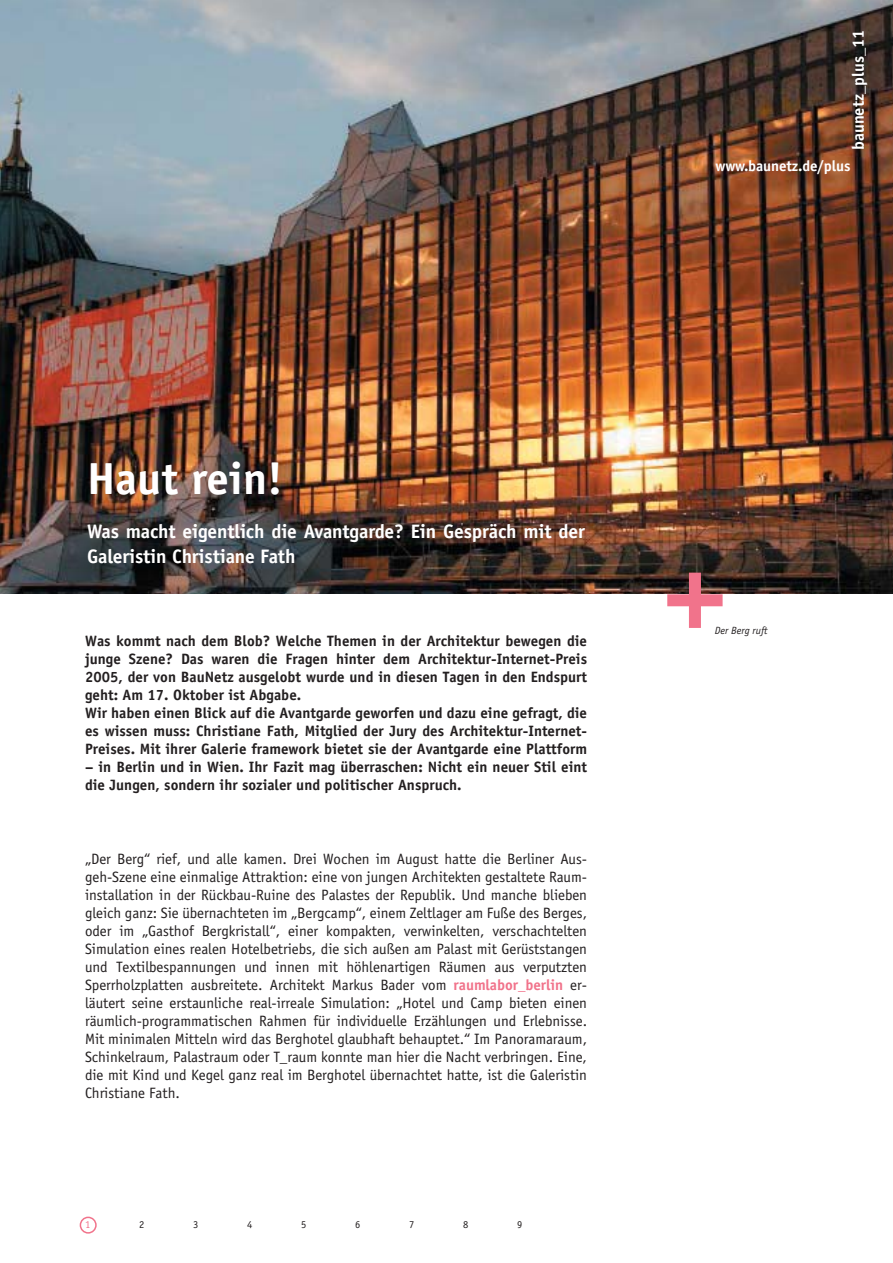
<style>
.page{position:relative;width:893px;height:1263px;background:#fff}
.page>*{position:absolute;margin:0;border:0;box-sizing:border-box;transform-origin:0 0}
.t1{font:700 45px "Officina Sans";color:#fff}
.t2{font:700 19.5px/25.5px "Officina Sans";letter-spacing:-.01em;color:#fff}
.t3{font:700 16.5px "Officina Sans";color:#fff}
.t4{font:15px/18px "Officina Sans";letter-spacing:-.005em;color:#231f20;text-align:justify}
.t5{font:700 15px/18px "Officina Sans";color:#231f20}
.t6{font:700 15px "Officina Sans";letter-spacing:-.01em;color:#fff}
.t7{font:italic 10.5px "Officina Sans";color:#231f20}
.t8{font:10.5px "Officina Serif";color:#231f20}
.t9{font:10.5px "Officina Serif";color:#f1738b}
.s1{font-weight:700;color:#f1738b}
</style>
<div class="page">
<img style="left:0;top:0;width:892px;height:594px">
<div style="left:80px;top:1217px;width:17px;height:17px;border:2px solid #f1738b;border-radius:50%"></div>
<div style="left:689px;top:573px;width:12px;height:55px;background:#f1738b"></div>
<div style="left:667px;top:594px;width:55px;height:12px;background:#f1738b"></div>
<h1 class="t1" style="left:87px;top:462px;width:197px">Haut rein!</h1>
<h2 class="t2" style="left:87px;top:520px;width:499px">Was macht eigentlich die Avantgarde? Ein Gespräch mit der<br>Galeristin Christiane Fath</h2>
<p class="t5" style="left:85px;top:633px;width:503px">Was kommt nach dem Blob? Welche Themen in der Architektur bewegen die junge Szene? Das waren die Fragen hinter dem Architektur-Internet-Preis 2005, der von BauNetz ausgelobt wurde und in diesen Tagen in den Endspurt geht: Am 17. Oktober ist Abgabe.<br>Wir haben einen Blick auf die Avantgarde geworfen und dazu eine gefragt, die es wissen muss: Christiane Fath, Mitglied der Jury des Architektur-Internet-Prei ses. Mit ihrer Galerie framework bietet sie der Avantgarde eine Plattform</p>
<p class="t5" style="left:85px;top:759px;width:503px">– in Berlin und in Wien. Ihr Fazit mag überraschen: Nicht ein neuer Stil eint die Jungen, sondern ihr sozialer und politischer Anspruch.</p>
<p class="t4" style="left:85px;top:851px;width:503px">„Der Berg“ rief, und alle kamen. Drei Wochen im August hatte die Berliner Aus&shy;geh-Szene eine einmalige Attraktion: eine von jungen Architekten gestaltete Raum&shy;installation in der Rückbau-Ruine des Palastes der Republik. Und manche blieben gleich ganz: Sie übernachteten im „Bergcamp“, einem Zeltlager am Fuße des Berges, oder im „Gasthof Bergkristall“, einer kompakten, verwinkelten, ver schachtelten Simulation eines realen Hotelbetriebs, die sich außen am Palast mit Ge rüst stangen und Textilbespannungen und innen mit höhlenartigen Räumen aus verputzten Sperrholzplatten ausbreitete. Architekt Markus Bader vom <span class="s1">raumlabor_berlin</span> er&shy;läu tert seine erstaunliche real-irreale Simulation: „Hotel und Camp bieten einen räumlich-programmatischen Rahmen für individuelle Erzählungen und Erlebnisse.<br>Mit minimalen Mitteln wird das Berghotel glaubhaft behauptet.“ Im Panoramaraum, Schinkelraum, Palastraum oder T_raum konnte man hier die Nacht verbringen. Eine, die mit Kind und Kegel ganz real im Berghotel übernachtet hatte, ist die Galeristin Christiane Fath.</p>
<p class="t9" style="left:85px;top:1221px;width:7px">1</p>
<p class="t8" style="left:139px;top:1221px;width:7px">2</p>
<p class="t8" style="left:193px;top:1221px;width:7px">3</p>
<p class="t8" style="left:247px;top:1221px;width:7px">4</p>
<p class="t8" style="left:301px;top:1221px;width:7px">5</p>
<p class="t8" style="left:355px;top:1221px;width:7px">6</p>
<p class="t8" style="left:409px;top:1221px;width:7px">7</p>
<p class="t8" style="left:463px;top:1221px;width:7px">8</p>
<p class="t8" style="left:517px;top:1221px;width:7px">9</p>
<p class="t3" style="left:851px;top:150px;width:122px;rotate:-90deg">baunetz_plus_11</p>
<p class="t6" style="left:715px;top:160px;width:136px">www.baunetz.de/plus</p>
<p class="t7" style="left:714px;top:626px;width:55px">Der Berg ruft</p>
</div>
